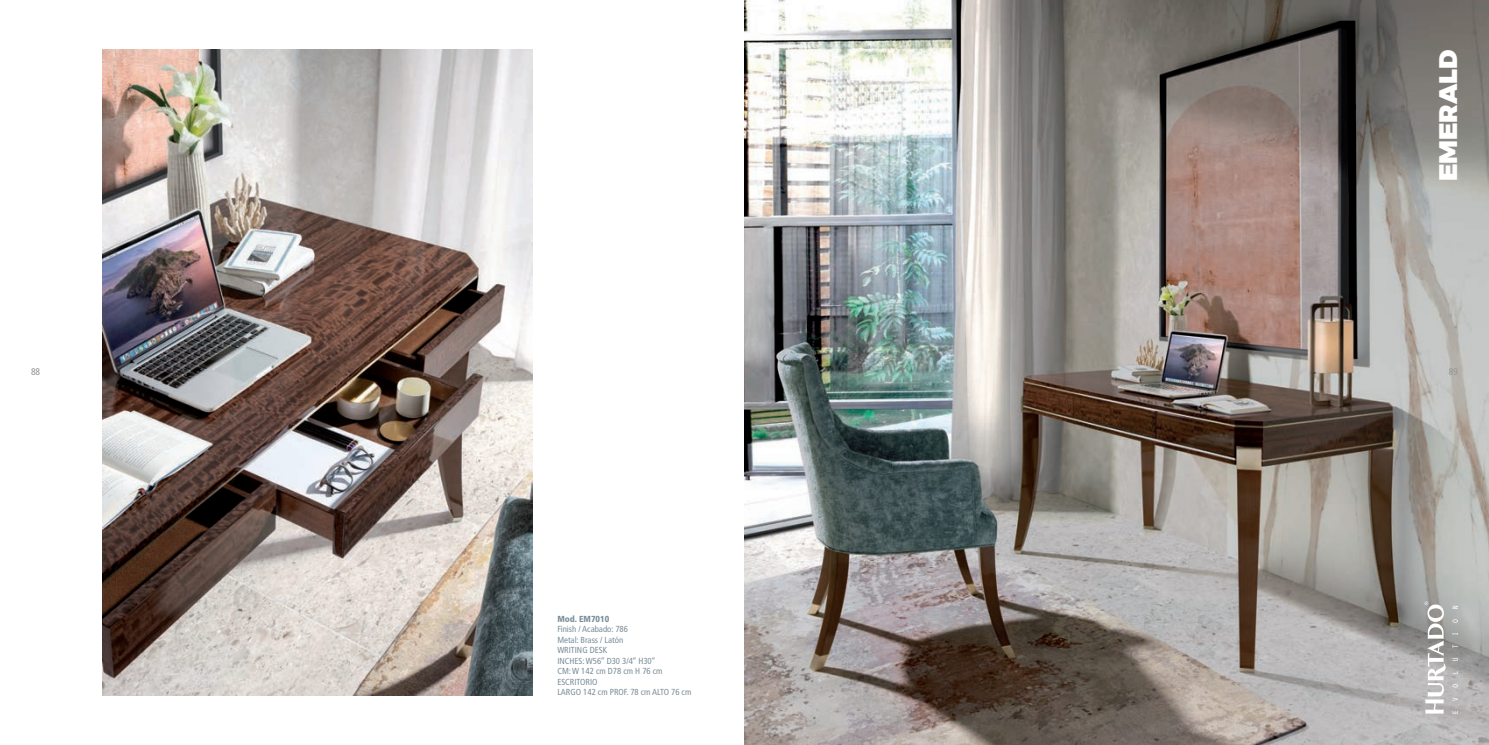
<style>
.page{position:relative;width:1489px;height:745px;background:#fff}
.page>*{position:absolute;margin:0;border:0;box-sizing:border-box;transform-origin:0 0}
.t1{font:900 25.38px "Montserrat";color:#fff}
.t2{font:condensed 9.62px "Frutiger LT Std";color:#939598}
.t3{font:condensed 8.75px "Frutiger LT Std";color:#7a8d98}
.t4{font:900 condensed 8.75px "Frutiger LT Std";color:#7a8d98}
</style>
<div class="page">
<img style="left:102px;top:50px;width:430px;height:644px">
<img style="left:744px;top:0;width:744px;height:744px">
<svg style="left:1424px;top:601px;width:21px;height:112px"></svg>
<svg style="left:1452px;top:605px;width:5px;height:108px"></svg>
<p class="t2" style="left:31px;top:366px;width:11px">88</p>
<p class="t4" style="left:557px;top:613px;width:53px">Mod. EM7010</p>
<p class="t3" style="left:557px;top:623px;width:72px">Finish / Acabado: 786</p>
<p class="t3" style="left:557px;top:634px;width:67px">Metal: Brass / Latón</p>
<p class="t3" style="left:557px;top:644px;width:51px">WRITING DESK</p>
<p class="t3" style="left:557px;top:655px;width:99px">INCHES: W56’’ D30 3/4’’ H30’’</p>
<p class="t3" style="left:557px;top:665px;width:107px">CM: W 142 cm D78 cm H 76 cm</p>
<p class="t3" style="left:557px;top:676px;width:42px">ESCRITORIO</p>
<p class="t3" style="left:557px;top:686px;width:135px">LARGO 142 cm PROF. 78 cm ALTO 76 cm</p>
<h1 class="t1" style="left:1427px;top:181px;width:133px;rotate:-90deg">EMERALD</h1>
<p class="t2" style="left:1448px;top:366px;width:11px">89</p>
</div>
